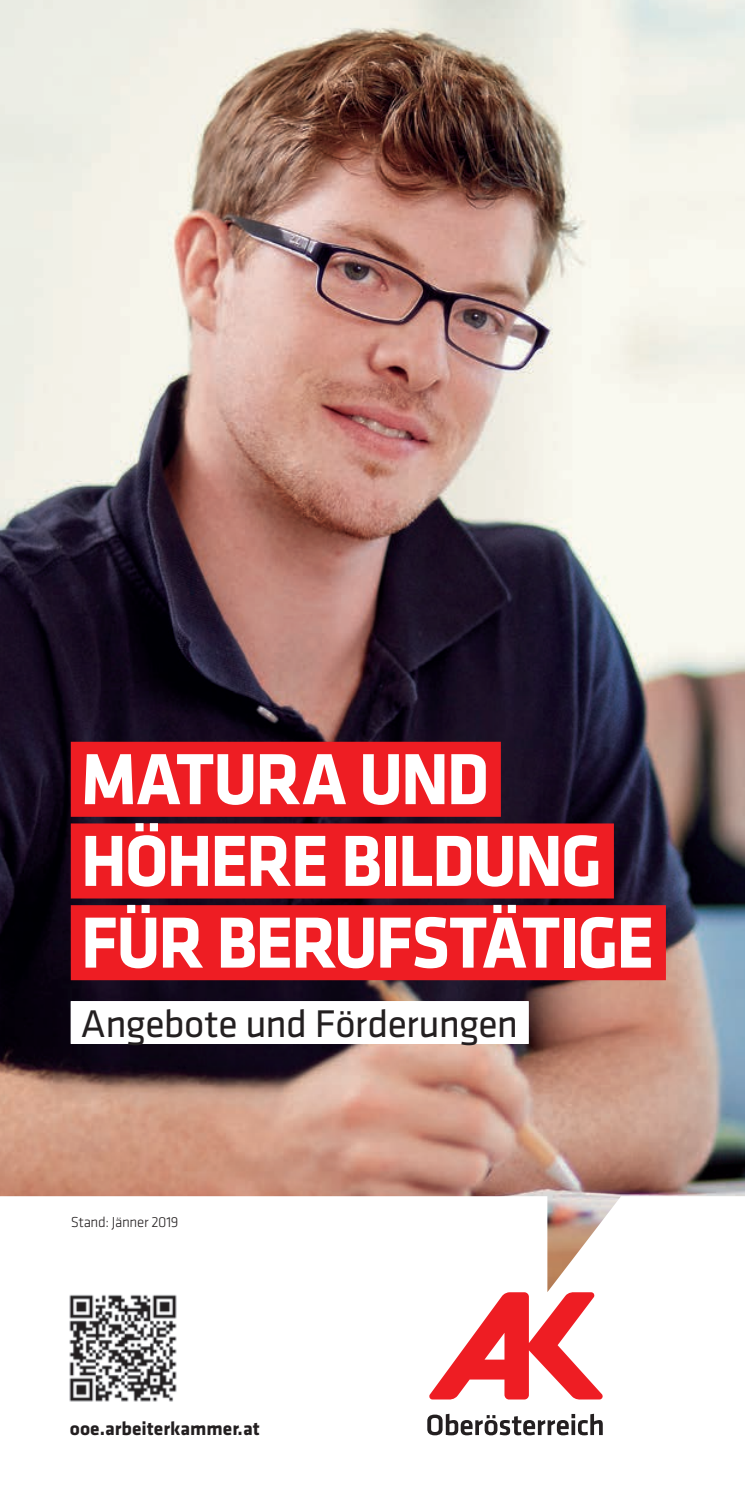
<style>
.page{position:relative;width:745px;height:1489px;background:#fff}
.page>*{position:absolute;margin:0;border:0;box-sizing:border-box;transform-origin:0 0}
.t1{font:700 75px/81.8px "Klavika Basic";letter-spacing:-.03em;color:#fff;scale:.95 1}
.t2{font:40px "Klavika Basic";letter-spacing:-.015em;color:#231f20}
.t3{font:700 19.5px "Klavika Basic";color:#231f20}
.t4{font:300 15px "Klavika Basic";letter-spacing:-.02em;color:#231f20}
</style>
<div class="page">
<img style="left:0;top:0;width:745px;height:1291px">
<svg style="left:429px;top:1291px;width:174px;height:108px"></svg>
<svg style="left:427px;top:1413px;width:176px;height:21px"></svg>
<div style="left:71px;top:741px;width:430px;height:75px;background:#ee1d23"></div>
<div style="left:71px;top:823px;width:543px;height:75px;background:#ee1d23"></div>
<div style="left:71px;top:905px;width:595px;height:75px;background:#ee1d23"></div>
<svg style="left:71px;top:1000px;width:457px;height:1px"></svg>
<div style="left:71px;top:1001px;width:457px;height:42px;background:#fff"></div>
<img style="left:69px;top:1294px;width:108px;height:108px">
<p class="t1" style="left:81px;top:735px;width:605px">MATURA UND<br>HÖHERE BILDUNG<br>FÜR BERUFSTÄTIGE</p>
<p class="t2" style="left:81px;top:997px;width:439px">Angebote und Förderungen</p>
<p class="t4" style="left:71px;top:1213px;width:109px">Stand: Jänner 2019</p>
<p class="t3" style="left:70px;top:1414px;width:191px">ooe.arbeiterkammer.at</p>
</div>
